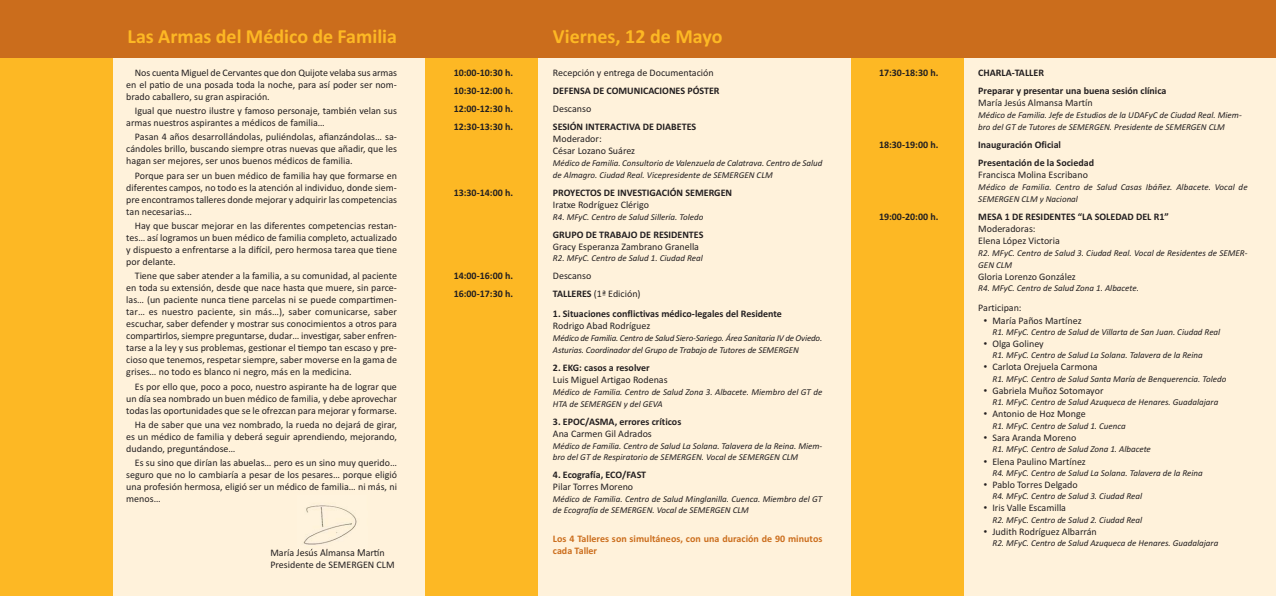
<style>
.page{position:relative;width:1276px;height:596px;background:#fff}
.page>*{position:absolute;margin:0;border:0;box-sizing:border-box;transform-origin:0 0}
.t1{font:700 20px "Calibri";color:#fdb824}
.t2{font:10px/12px "Calibri";color:#231f20;text-align:justify}
.t3{font:700 10px/18px "Calibri";color:#231f20}
.t4{font:700 10px/12px "Calibri";letter-spacing:.005em;color:#cb6d1c}
.t5{font:italic 9px/12px "Calibri";color:#231f20}
.t6{font:italic 9px/12px "Calibri";letter-spacing:-.02em;color:#231f20}
.s1{font-weight:700}
.s2{font-family:"Formata"}
</style>
<div class="page">
<div style="left:0;top:0;width:1276px;height:595px;background:#fff2db"></div>
<div style="left:425px;top:0;width:113px;height:595px;background:#fdb824"></div>
<div style="left:850px;top:0;width:113px;height:595px;background:#fdb824"></div>
<div style="left:0;top:0;width:113px;height:595px;background:#fdb824"></div>
<div style="left:0;top:0;width:425px;height:58px;background:#cb6d1c"></div>
<div style="left:425px;top:0;width:851px;height:58px;background:#cb6d1c"></div>
<img style="left:303px;top:505px;width:54px;height:44px">
<h1 class="t1" style="left:128px;top:30px;width:271px">Las Armas del Médico de Familia</h1>
<p class="t2" style="left:126px;top:67px;width:272px;text-indent:9px">Nos cuenta Miguel de Cervantes que don Quijote velaba sus armas en el patio de una posada toda la noche, para así poder ser nom&shy;brado caballero, su gran aspiración.</p>
<p class="t2" style="left:126px;top:105px;width:272px;text-indent:9px">Igual que nuestro ilustre y famoso personaje, también velan sus armas nuestros aspirantes a médicos de familia…</p>
<p class="t2" style="left:126px;top:132px;width:272px;text-indent:9px">Pasan 4 años desarrollándolas, puliéndolas, afianzándolas… sa&shy;cándoles brillo, buscando siempre otras nuevas que añadir, que les hagan ser mejores, ser unos buenos médicos de familia.</p>
<p class="t2" style="left:126px;top:170px;width:272px;text-indent:9px">Porque para ser un buen médico de familia hay que formarse en diferentes campos, no todo es la atención al individuo, donde siem&shy;pre encontramos talleres donde mejorar y adquirir las competencias tan necesarias...</p>
<p class="t2" style="left:126px;top:220px;width:272px;text-indent:9px">Hay que buscar mejorar en las diferentes competencias restan&shy;tes… así logramos un buen médico de familia completo, actualizado y dispuesto a enfrentarse a la difícil, pero hermosa tarea que tiene por delante.</p>
<p class="t2" style="left:126px;top:270px;width:272px;text-indent:9px">Tiene que saber atender a la familia, a su comunidad, al paciente en toda su extensión, desde que nace hasta que muere, sin parce&shy;las… (un paciente nunca tiene parcelas ni se puede compartimen&shy;tar… es nuestro paciente, sin más…), saber comunicarse, saber escuchar, saber defender y mostrar sus conocimientos a otros para compartirlos, siempre preguntarse, dudar… investigar, saber enfren&shy;tarse a la ley y sus problemas, gestionar el tiempo tan escaso y pre&shy;cioso que tenemos, respetar siempre, saber moverse en la gama de grises… no todo es blanco ni negro, más en la medicina.</p>
<p class="t2" style="left:126px;top:381px;width:272px;text-indent:9px">Es por ello que, poco a poco, nuestro aspirante ha de lograr que un día sea nombrado un buen médico de familia, y debe aprovechar todas las oportunidades que se le ofrezcan para mejorar y formarse.</p>
<p class="t2" style="left:126px;top:419px;width:272px;text-indent:9px">Ha de saber que una vez nombrado, la rueda no dejará de girar, es un médico de familia y deberá seguir aprendiendo, mejorando, dudando, preguntándose…</p>
<p class="t2" style="left:126px;top:457px;width:272px;text-indent:9px">Es su sino que dirían las abuelas… pero es un sino muy querido… seguro que no lo cambiaría a pesar de los pesares… porque eligió una profesión hermosa, eligió ser un médico de familia… ni más, ni menos…</p>
<p class="t2" style="left:270px;top:546px;width:126px">María Jesús Almansa Martín<br>Presidente de SEMERGEN CLM</p>
<h1 class="t1" style="left:553px;top:30px;width:171px">Viernes, 12 de Mayo</h1>
<p class="t3" style="left:454px;top:64px;width:61px">10:00-10:30 h.</p>
<p class="t2" style="left:553px;top:67px;width:162px">Recepción y entrega de Documentación</p>
<p class="t3" style="left:454px;top:82px;width:61px">10:30-12:00 h.</p>
<p class="t3" style="left:553px;top:82px;width:168px">DEFENSA DE COMUNICACIONES PÓSTER</p>
<p class="t3" style="left:454px;top:100px;width:61px">12:00-12:30 h.</p>
<p class="t2" style="left:553px;top:103px;width:40px">Descanso</p>
<p class="t3" style="left:454px;top:118px;width:61px">12:30-13:30 h.</p>
<p class="t3" style="left:553px;top:118px;width:145px">SESIÓN INTERACTIVA DE DIABETES</p>
<p class="t2" style="left:553px;top:133px;width:84px">Moderador:<br>César Lozano Suárez</p>
<p class="t5" style="left:553px;top:157px;width:271px">Médico de Familia. Consultorio de Valenzuela de Calatrava. Centro de Salud de Almagro. Ciudad Real. Vicepresidente de SEMERGEN CLM</p>
<p class="t3" style="left:454px;top:184px;width:61px">13:30-14:00 h.</p>
<p class="t3" style="left:553px;top:184px;width:181px">PROYECTOS DE INVESTIGACIÓN SEMERGEN</p>
<p class="t2" style="left:553px;top:199px;width:98px">Iratxe Rodríguez Clérigo</p>
<p class="t5" style="left:553px;top:211px;width:152px">R4. MFyC. Centro de Salud Sillería. Toledo</p>
<p class="t3" style="left:553px;top:226px;width:152px">GRUPO DE TRABAJO DE RESIDENTES</p>
<p class="t2" style="left:553px;top:241px;width:148px">Gracy Esperanza Zambrano Granella</p>
<p class="t5" style="left:553px;top:253px;width:151px">R2. MFyC. Centro de Salud 1. Ciudad Real</p>
<p class="t3" style="left:454px;top:267px;width:61px">14:00-16:00 h.</p>
<p class="t2" style="left:553px;top:270px;width:40px">Descanso</p>
<p class="t3" style="left:454px;top:285px;width:61px">16:00-17:30 h.</p>
<p class="t2" style="left:553px;top:288px;width:89px"><span class="s1">TALLERES</span> (1ª Edición)</p>
<p class="t3" style="left:553px;top:305px;width:230px">1. Situaciones conflictivas médico-legales del Residente</p>
<p class="t2" style="left:553px;top:320px;width:99px">Rodrigo Abad Rodríguez</p>
<p class="t6" style="left:553px;top:333px;width:271px">Médico de Familia. Centro de Salud Siero-Sariego. Área Sanitaria IV de Oviedo.<br>Asturias. Coordinador del Grupo de Trabajo de Tutores de SEMERGEN</p>
<p class="t3" style="left:553px;top:359px;width:98px">2. EKG: casos a resolver</p>
<p class="t2" style="left:553px;top:374px;width:116px">Luis Miguel Artigao Rodenas</p>
<p class="t5" style="left:553px;top:387px;width:271px;line-height:11.2px">Médico de Familia. Centro de Salud Zona 3. Albacete. Miembro del GT de<br>HTA de SEMERGEN y del GEVA</p>
<p class="t3" style="left:553px;top:413px;width:130px">3. EPOC/ASMA, errores críticos</p>
<p class="t2" style="left:553px;top:428px;width:100px">Ana Carmen Gil Adrados</p>
<p class="t5" style="left:553px;top:440px;width:271px;line-height:11.2px">Médico de Familia. Centro de Salud La Solana. Talavera de la Reina. Miem&shy;bro del GT de Respiratorio de SEMERGEN. Vocal de SEMERGEN CLM</p>
<p class="t3" style="left:553px;top:466px;width:95px">4. Ecografía, ECO/FAST</p>
<p class="t2" style="left:553px;top:481px;width:82px">Pilar Torres Moreno</p>
<p class="t5" style="left:553px;top:493px;width:271px;line-height:11.2px">Médico de Familia. Centro de Salud Minglanilla. Cuenca. Miembro del GT de Ecografía de SEMERGEN. Vocal de SEMERGEN CLM</p>
<p class="t4" style="left:553px;top:533px;width:271px">Los 4 Talleres son simultáneos, con una duración de 90 minutos cada Taller</p>
<p class="t3" style="left:879px;top:64px;width:61px">17:30-18:30 h.</p>
<p class="t3" style="left:978px;top:64px;width:190px">CHARLA-TALLER<br>Preparar y presentar una buena sesión clínica</p>
<p class="t2" style="left:978px;top:97px;width:116px">María Jesús Almansa Martín</p>
<p class="t5" style="left:978px;top:109px;width:265px">Médico de Familia. Jefe de Estudios de la UDAFyC de Ciudad Real. Miem&shy;bro del GT de Tutores de SEMERGEN. Presidente de SEMERGEN CLM</p>
<p class="t3" style="left:879px;top:136px;width:61px">18:30-19:00 h.</p>
<p class="t3" style="left:978px;top:136px;width:117px">Inauguración Oficial<br>Presentación de la Sociedad</p>
<p class="t2" style="left:978px;top:169px;width:111px">Francisca Molina Escribano</p>
<p class="t5" style="left:978px;top:181px;width:271px">Médico de Familia. Centro de Salud Casas Ibáñez. Albacete. Vocal de<br>SEMERGEN CLM y Nacional</p>
<p class="t3" style="left:879px;top:208px;width:61px">19:00-20:00 h.</p>
<p class="t3" style="left:978px;top:208px;width:192px">MESA 1 DE RESIDENTES “LA SOLEDAD DEL R1”</p>
<p class="t2" style="left:978px;top:223px;width:83px">Moderadoras:<br>Elena López Victoria</p>
<p class="t5" style="left:978px;top:247px;width:271px">R2. MFyC. Centro de Salud 3. Ciudad Real. Vocal de Residentes de SEMER-<br>GEN CLM</p>
<p class="t2" style="left:978px;top:271px;width:99px">Gloria Lorenzo González</p>
<p class="t5" style="left:978px;top:283px;width:162px">R4. MFyC. Centro de Salud Zona 1. Albacete.</p>
<p class="t2" style="left:978px;top:302px;width:45px">Participan:</p>
<p class="t2" style="left:984px;top:315px;width:99px"><span class="s2">•</span> María Paños Martínez</p>
<p class="t5" style="left:992px;top:326px;width:229px">R1. MFyC. Centro de Salud de Villarta de San Juan. Ciudad Real</p>
<p class="t2" style="left:984px;top:338px;width:61px"><span class="s2">•</span> Olga Goliney</p>
<p class="t5" style="left:992px;top:350px;width:212px">R1. MFyC. Centro de Salud La Solana. Talavera de la Reina</p>
<p class="t2" style="left:984px;top:361px;width:115px"><span class="s2">•</span> Carlota Orejuela Carmona</p>
<p class="t5" style="left:992px;top:373px;width:235px">R1. MFyC. Centro de Salud Santa María de Benquerencia. Toledo</p>
<p class="t2" style="left:984px;top:385px;width:121px"><span class="s2">•</span> Gabriela Muñoz Sotomayor</p>
<p class="t5" style="left:992px;top:396px;width:227px">R1. MFyC. Centro de Salud Azuqueca de Henares. Guadalajara</p>
<p class="t2" style="left:984px;top:408px;width:103px"><span class="s2">•</span> Antonio de Hoz Monge</p>
<p class="t5" style="left:992px;top:420px;width:135px">R1. MFyC. Centro de Salud 1. Cuenca</p>
<p class="t2" style="left:984px;top:432px;width:94px"><span class="s2">•</span> Sara Aranda Moreno</p>
<p class="t5" style="left:992px;top:444px;width:160px">R1. MFyC. Centro de Salud Zona 1. Albacete</p>
<p class="t2" style="left:984px;top:455px;width:103px"><span class="s2">•</span> Elena Paulino Martínez</p>
<p class="t5" style="left:992px;top:467px;width:212px">R4. MFyC. Centro de Salud La Solana. Talavera de la Reina</p>
<p class="t2" style="left:984px;top:479px;width:95px"><span class="s2">•</span> Pablo Torres Delgado</p>
<p class="t5" style="left:992px;top:490px;width:151px">R4. MFyC. Centro de Salud 3. Ciudad Real</p>
<p class="t2" style="left:984px;top:502px;width:84px"><span class="s2">•</span> Iris Valle Escamilla</p>
<p class="t5" style="left:992px;top:514px;width:151px">R2. MFyC. Centro de Salud 2. Ciudad Real</p>
<p class="t2" style="left:984px;top:526px;width:114px"><span class="s2">•</span> Judith Rodríguez Albarrán</p>
<p class="t5" style="left:992px;top:537px;width:227px">R2. MFyC. Centro de Salud Azuqueca de Henares. Guadalajara</p>
</div>
